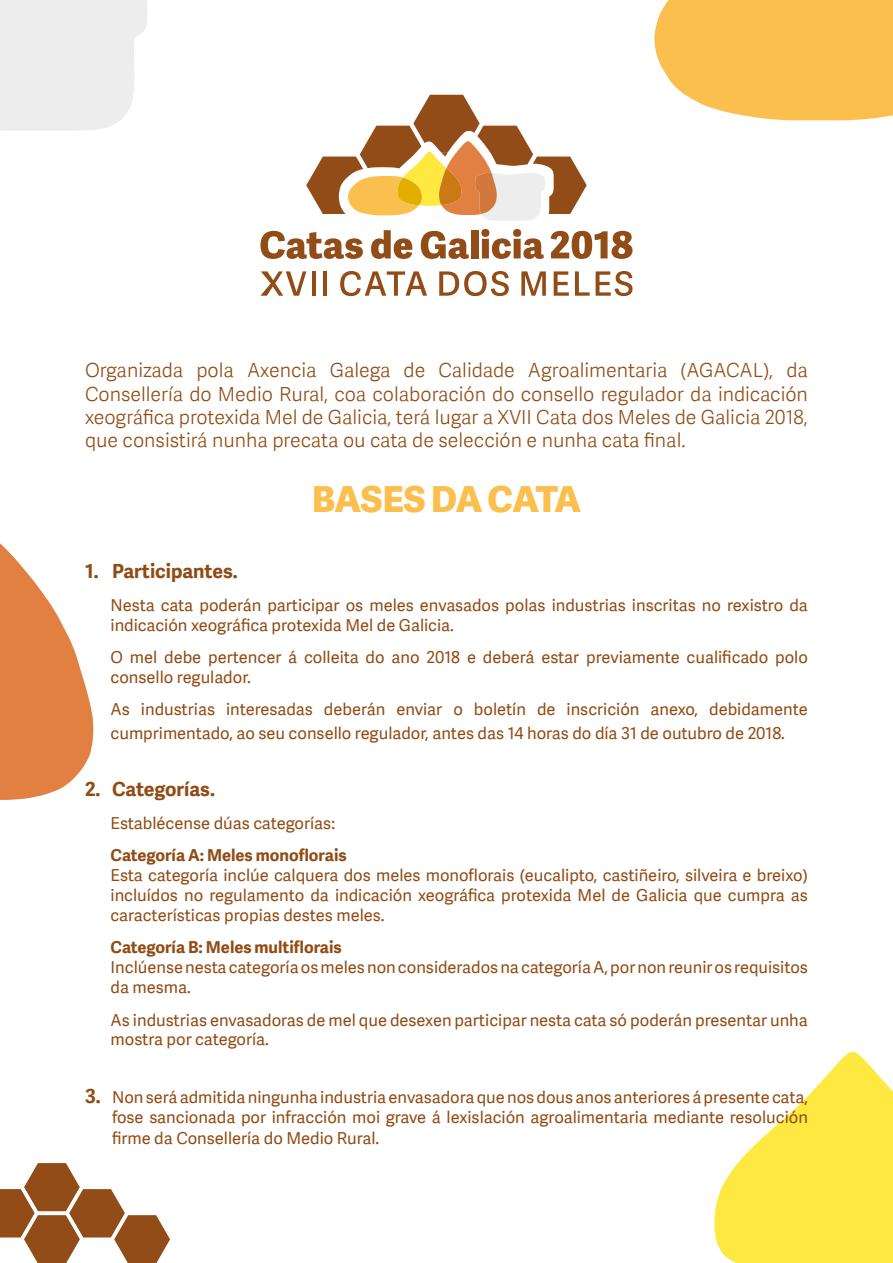
<style>
.page{position:relative;width:893px;height:1263px;background:#fff}
.page>*{position:absolute;margin:0;border:0;box-sizing:border-box;transform-origin:0 0}
.t1{font:36px "Adelle Sans Eb";letter-spacing:-.005em;color:#fbbf4e}
.t2{font:19.5px/23.4px "Adelle Sans Lt";color:#914c15;text-align:justify}
.t3{font:700 19.5px "Adelle Sans";color:#914c15}
.t4{font:16.5px/19.8px "Adelle Sans";color:#914c15}
.t5{font:700 16.5px "Adelle Sans";color:#914c15}
.s1{font-weight:700;font-size:19.5px}
</style>
<div class="page">
<svg style="left:0;top:543px;width:94px;height:257px"></svg>
<svg style="left:0;top:0;width:147px;height:131px;background:#eee"></svg>
<svg style="left:714px;top:1052px;width:179px;height:211px"></svg>
<svg style="left:654px;top:0;width:239px;height:120px;background:#fbc45d"></svg>
<svg style="left:0;top:1163px;width:170px;height:100px"></svg>
<svg style="left:260px;top:231px;width:103px;height:28px"></svg>
<svg style="left:371px;top:230px;width:41px;height:29px"></svg>
<svg style="left:421px;top:231px;width:48px;height:28px"></svg>
<div style="left:471px;top:230px;width:7px;height:28px;background:#914c17"></div>
<svg style="left:481px;top:229px;width:63px;height:30px"></svg>
<svg style="left:551px;top:231px;width:81px;height:28px"></svg>
<svg style="left:306px;top:95px;width:281px;height:126px"></svg>
<svg style="left:260px;top:271px;width:46px;height:25px"></svg>
<hr style="left:312px;top:271px;width:4px;height:25px;background:#914c17">
<hr style="left:323px;top:271px;width:4px;height:25px;background:#914c17">
<svg style="left:340px;top:271px;width:87px;height:25px"></svg>
<svg style="left:439px;top:271px;width:70px;height:25px"></svg>
<svg style="left:521px;top:271px;width:25px;height:25px"></svg>
<svg style="left:554px;top:271px;width:15px;height:25px"></svg>
<svg style="left:575px;top:271px;width:15px;height:25px"></svg>
<svg style="left:596px;top:271px;width:36px;height:25px"></svg>
<p class="t2" style="left:85px;top:358px;width:724px">Organizada pola Axencia Galega de Calidade Agroalimentaria (AGACAL), da Consellería do Medio Rural, coa colaboración do consello regulador da indicación xeográfica protexida Mel de Galicia, terá lugar a XVII Cata dos Meles de Galicia 2018, que consistirá nunha precata ou cata de selección e nunha cata final.</p>
<h1 class="t1" style="left:312px;top:473px;width:270px">BASES DA CATA</h1>
<p class="t3" style="left:85px;top:557px;width:154px">1. Participantes.</p>
<p class="t4" style="left:111px;top:594px;width:699px">Nesta cata poderán participar os meles envasados polas industrias inscritas no rexistro da indicación xeográfica protexida Mel de Galicia.</p>
<p class="t4" style="left:111px;top:647px;width:699px">O mel debe pertencer á colleita do ano 2018 e deberá estar previamente cualificado polo consello regulador.</p>
<p class="t4" style="left:111px;top:697px;width:699px;line-height:23.4px">As industrias interesadas deberán enviar o boletín de inscrición anexo, debidamente cumprimentado, ao seu consello regulador, antes das 14 horas do día 31 de outubro de 2018.</p>
<p class="t3" style="left:85px;top:775px;width:131px">2. Categorías.</p>
<p class="t4" style="left:111px;top:812px;width:226px">Establécense dúas categorías:</p>
<p class="t5" style="left:111px;top:843px;width:238px">Categoría A: Meles monoflorais</p>
<p class="t4" style="left:111px;top:865px;width:699px;text-align:justify">Esta categoría inclúe calquera dos meles monoflorais (eucalipto, castiñeiro, silveira e breixo) incluídos no regulamento da indicación xeográfica protexida Mel de Galicia que cumpra as características propias destes meles.</p>
<p class="t5" style="left:111px;top:935px;width:233px">Categoría B: Meles multiflorais</p>
<p class="t4" style="left:111px;top:957px;width:699px">Inclúense nesta categoría os meles non considerados na categoría A, por non reunir os requisitos da mesma.</p>
<p class="t4" style="left:111px;top:1009px;width:699px">As industrias envasadoras de mel que desexen participar nesta cata só poderán presentar unha mostra por categoría.</p>
<p class="t4" style="left:85px;top:1086px;width:724px;text-align:right"><span class="s1">3.</span> Non será admitida ningunha industria envasadora que nos dous anos anteriores á presente cata, fose sancionada por infracción moi grave á lexislación agroalimentaria mediante resolución</p>
<p class="t4" style="left:112px;top:1128px;width:269px">firme da Consellería do Medio Rural.</p>
</div>
